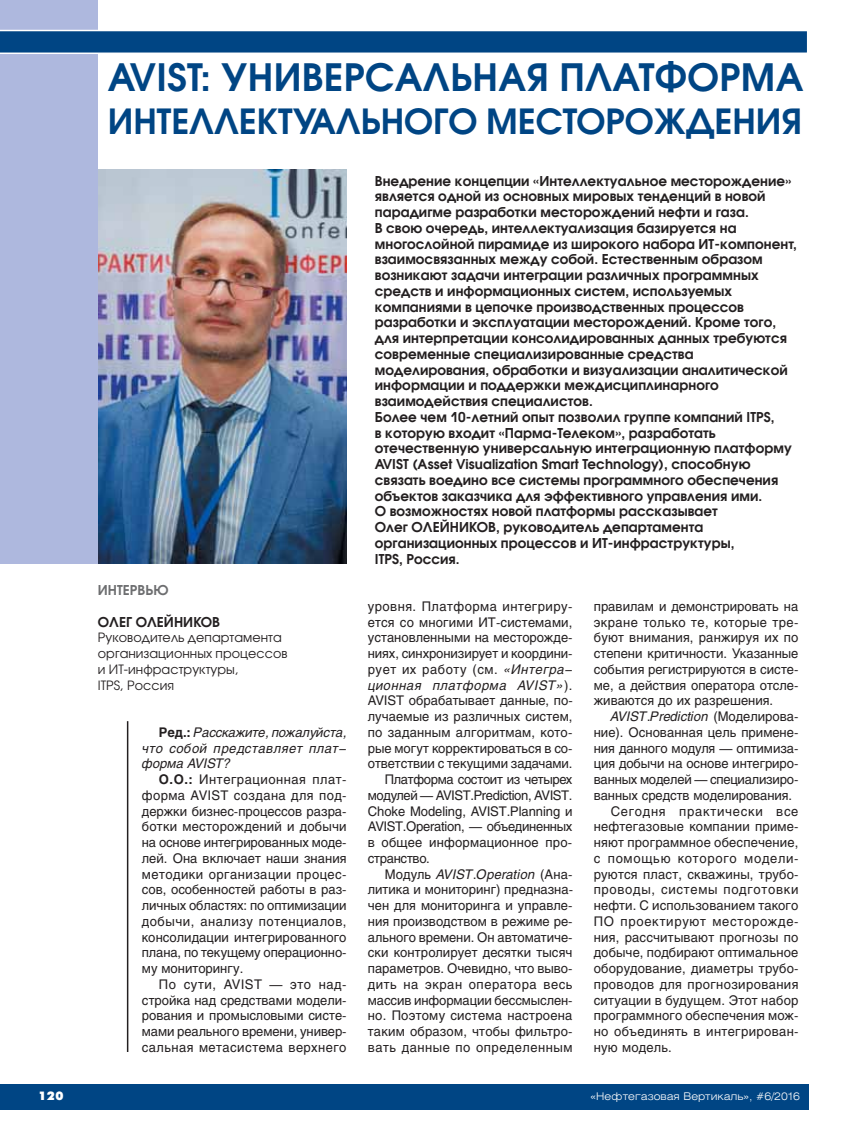
<style>
.page{position:relative;width:851px;height:1127px;background:#fff}
.page>*{position:absolute;margin:0;border:0;box-sizing:border-box;transform-origin:0 0}
.t1{font:600 37.5px "Avant Garde Gothic C";letter-spacing:.01em;color:#004584}
.t2{font:600 34.5px "Avant Garde Gothic C";color:#004584}
.t3{font:600 13.5px/15.8px "Avant Garde Gothic C";letter-spacing:.005em;color:#231f20}
.t4{font:600 13.5px "Avant Garde Gothic C";letter-spacing:.005em;color:#6d6e70}
.t5{font:13.2px/15.8px "Helios";letter-spacing:.005em;color:#231f20;text-align:justify}
.t6{font:italic 13.2px/15.8px "Helios";letter-spacing:.01em;color:#231f20;text-align:justify}
.t7{font:13.2px "Helios";letter-spacing:.055em;color:#231f20}
.t8{font:13.2px "Helios";letter-spacing:.04em;color:#231f20}
.t9{font:13.2px "Helios";letter-spacing:-.025em;color:#231f20}
.t10{font:13.2px "Helios";letter-spacing:.025em;color:#231f20}
.t11{font:13.2px "Helios";letter-spacing:-.02em;color:#231f20}
.t12{font:13.2px "Helios";letter-spacing:-.015em;color:#231f20}
.t13{font:13.2px "Helios";letter-spacing:.035em;color:#231f20}
.t14{font:italic 13.2px "Helios";letter-spacing:.04em;color:#231f20}
.t15{font:12.75px/15.8px "Avant Garde Gothic C";letter-spacing:.005em;color:#231f20}
.t16{font:12px "Futura Futuris XC";color:#fff}
.t17{font:300 10.5px "Helios Ext";color:#fff}
.s1{font-weight:700;font-style:normal}
.s2{font-weight:700}
.s3{font-style:italic}
.s4{font-style:normal}
</style>
<div class="page">
<img style="left:98px;top:170px;width:248px;height:393px">
<div style="left:0;top:1084px;width:808px;height:26px;background:#004584"></div>
<div style="left:0;top:0;width:98px;height:564px;background:#aeb8de"></div>
<svg style="left:0;top:30px;width:807px;height:24px;background:#1d5a91"></svg>
<hr style="left:127px;top:721px;width:1px;height:331px;background:#231f20">
<h1 class="t1" style="left:108px;top:63px;width:697px">AVIST: УНИВЕРСАЛЬНАЯ ПЛАТФОРМА</h1>
<h2 class="t2" style="left:108px;top:108px;width:695px">ИНТЕЛЛЕКТУАЛЬНОГО МЕСТОРОЖДЕНИЯ</h2>
<p class="t4" style="left:98px;top:585px;width:72px">ИНТЕРВЬЮ</p>
<p class="t3" style="left:98px;top:615px;width:124px">ОЛЕГ ОЛЕЙНИКОВ</p>
<p class="t15" style="left:98px;top:631px;width:191px">Руководитель департамента организационных процессов и ИТ-инфраструктуры,<br>ITPS, Россия</p>
<p class="t6" style="left:142px;top:726px;width:206px;text-indent:17px"><span class="s1">Ред.:</span> Расскажите, пожалуйста, что собой представляет плат− форма AVIST?</p>
<p class="t5" style="left:142px;top:773px;width:206px;text-indent:17px"><span class="s2">О.О.:</span> Интеграционная плат&shy;форма AVIST создана для под&shy;держки бизнес-процессов разра&shy;ботки месторождений и добычи на основе интегрированных моде&shy;лей. Она включает наши знания методики организации процес&shy;сов, особенностей работы в раз&shy;личных областях: по оптимизации добычи, анализу потенциалов, консолидации интегрированного плана, по текущему операционно&shy;му мониторингу.</p>
<p class="t5" style="left:142px;top:978px;width:206px;text-indent:17px">По сути, AVIST — это над&shy;стройка над средствами модели&shy;рования и промысловыми систе&shy;мами реального времени, универ&shy;сальная метасистема верхнего</p>
<p class="t3" style="left:375px;top:174px;width:423px">Внедрение концепции «Интеллектуальное месторождение» является одной из основных мировых тенденций в новой парадигме разработки месторождений нефти и газа.<br>В свою очередь, интеллектуализация базируется на многослойной пирамиде из широкого набора ИТ-компонент, взаимосвязанных между собой. Естественным образом возникают задачи интеграции различных программных средств и информационных систем, используемых компаниями в цепочке производственных процессов разработки и эксплуатации месторождений. Кроме того, для интерпретации консолидированных данных требуются современные специализированные средства моделирования, обработки и визуализации аналитической информации и поддержки междисциплинарного взаимодействия специалистов.<br>Более чем 10-летний опыт позволил группе компаний ITPS,<br>в которую входит «Парма-Телеком», разработать отечественную универсальную интеграционную платформу AVIST (Asset Visualization Smart Technology), способную связать воедино все системы программного обеспечения объектов заказчика для эффективного управления ими.<br>О возможностях новой платформы рассказывает<br>Олег ОЛЕЙНИКОВ, руководитель департамента организационных процессов и ИТ-инфраструктуры,<br>ITPS, Россия.</p>
<p class="t13" style="left:368px;top:601px;width:206px">уровня. Платформа интегриру-</p>
<p class="t5" style="left:368px;top:615px;width:206px">ется со многими ИТ-системами,</p>
<p class="t5" style="left:368px;top:631px;width:206px">установленными на месторожде-</p>
<p class="t5" style="left:368px;top:647px;width:206px">ниях, синхронизирует и координи-</p>
<p class="t8" style="left:368px;top:664px;width:206px">рует их работу (см. <span class="s3">«Интегра−</span></p>
<p class="t14" style="left:368px;top:680px;width:206px">ционная платформа AVIST»<span class="s4">).</span></p>
<p class="t5" style="left:368px;top:694px;width:206px">AVIST обрабатывает данные, по-</p>
<p class="t5" style="left:368px;top:710px;width:206px">лучаемые из различных систем,</p>
<p class="t5" style="left:368px;top:726px;width:206px">по заданным алгоритмам, кото-</p>
<p class="t5" style="left:368px;top:741px;width:206px">рые могут корректироваться в со-</p>
<p class="t5" style="left:368px;top:757px;width:206px">ответствии с текущими задачами.</p>
<p class="t9" style="left:385px;top:774px;width:189px">Платформа состоит из четырех</p>
<p class="t9" style="left:368px;top:790px;width:206px">модулей — AVIST.Prediction, AVIST.</p>
<p class="t5" style="left:368px;top:804px;width:206px">Choke Modeling, AVIST.Planning и</p>
<p class="t11" style="left:368px;top:822px;width:206px">AVIST.Operation, — объединенных</p>
<p class="t5" style="left:368px;top:836px;width:206px">в общее информационное про-</p>
<p class="t9" style="left:368px;top:853px;width:64px">странство.</p>
<p class="t6" style="left:385px;top:867px;width:189px"><span class="s4">Модуль</span> AVIST.Operation <span class="s4">(Ана-</span></p>
<p class="t5" style="left:368px;top:883px;width:207px">литика и мониторинг) предназна-</p>
<p class="t5" style="left:368px;top:899px;width:206px">чен для мониторинга и управле-</p>
<p class="t5" style="left:368px;top:914px;width:206px">ния производством в режиме ре-</p>
<p class="t5" style="left:368px;top:930px;width:206px">ального времени. Он автоматиче-</p>
<p class="t5" style="left:368px;top:946px;width:206px">ски контролирует десятки тысяч</p>
<p class="t5" style="left:368px;top:962px;width:206px">параметров. Очевидно, что выво-</p>
<p class="t8" style="left:368px;top:979px;width:206px">дить на экран оператора весь</p>
<p class="t5" style="left:368px;top:993px;width:206px">массив информации бессмыслен-</p>
<p class="t5" style="left:368px;top:1009px;width:206px">но. Поэтому система настроена</p>
<p class="t5" style="left:368px;top:1025px;width:206px">таким образом, чтобы фильтро-</p>
<p class="t8" style="left:368px;top:1042px;width:206px">вать данные по определенным</p>
<p class="t5" style="left:593px;top:599px;width:206px">правилам и демонстрировать на экране только те, которые тре&shy;буют внимания, ранжируя их по степени критичности. Указанные события регистрируются в систе&shy;ме, а действия оператора отсле&shy;живаются до их разрешения.</p>
<p class="t6" style="left:610px;top:710px;width:189px">AVIST.Prediction <span class="s4">(Моделирова-</span></p>
<p class="t5" style="left:593px;top:725px;width:206px">ние). Основанная цель примене-</p>
<p class="t5" style="left:593px;top:741px;width:206px">ния данного модуля — оптимиза-</p>
<p class="t5" style="left:593px;top:757px;width:206px">ция добычи на основе интегриро-</p>
<p class="t12" style="left:593px;top:774px;width:206px">ванных моделей — специализиро-</p>
<p class="t5" style="left:593px;top:788px;width:200px">ванных средств моделирования.</p>
<p class="t7" style="left:610px;top:806px;width:189px">Сегодня практически все</p>
<p class="t5" style="left:593px;top:820px;width:206px">нефтегазовые компании приме-</p>
<p class="t5" style="left:593px;top:836px;width:206px">няют программное обеспечение,</p>
<p class="t7" style="left:593px;top:853px;width:206px">с помощью которого модели-</p>
<p class="t5" style="left:593px;top:867px;width:206px">руются пласт, скважины, трубо-</p>
<p class="t7" style="left:593px;top:885px;width:206px">проводы, системы подготовки</p>
<p class="t5" style="left:593px;top:899px;width:206px">нефти. С использованием такого</p>
<p class="t7" style="left:593px;top:916px;width:206px">ПО проектируют месторожде-</p>
<p class="t5" style="left:593px;top:930px;width:206px">ния, рассчитывают прогнозы по</p>
<p class="t5" style="left:593px;top:946px;width:206px">добыче, подбирают оптимальное</p>
<p class="t5" style="left:593px;top:962px;width:206px">оборудование, диаметры трубо-</p>
<p class="t10" style="left:593px;top:979px;width:206px">проводов для прогнозирования</p>
<p class="t5" style="left:593px;top:993px;width:206px">ситуации в будущем. Этот набор</p>
<p class="t5" style="left:593px;top:1009px;width:206px">программного обеспечения мож-</p>
<p class="t10" style="left:593px;top:1026px;width:206px">но объединять в интегрирован-</p>
<p class="t5" style="left:593px;top:1040px;width:80px">ную модель.</p>
<p class="t16" style="left:38px;top:1091px;width:27px">120</p>
<p class="t17" style="left:590px;top:1092px;width:211px">«Нефтегазовая Вертикаль», #6/2016</p>
</div>
